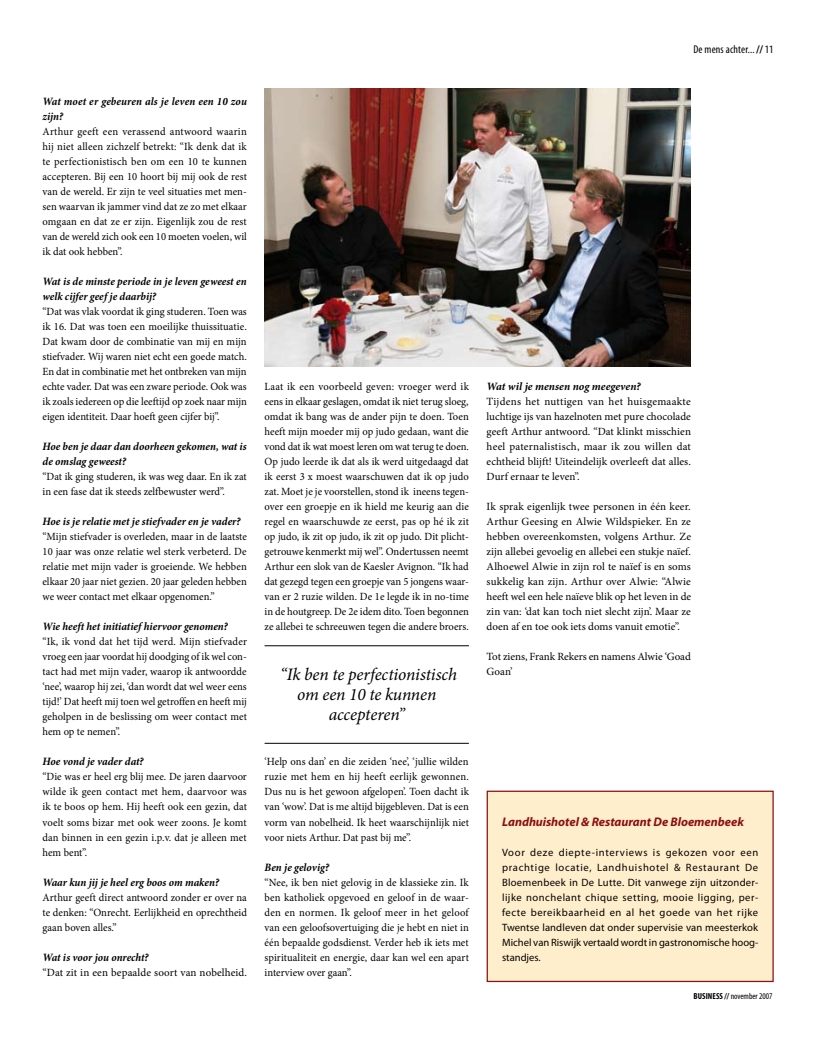
<style>
.page{position:relative;width:815px;height:1053px;background:#fff}
.page>*{position:absolute;margin:0;border:0;box-sizing:border-box;transform-origin:0 0}
.t1{font:italic 17.5px/20px "Minion Pro";letter-spacing:-.01em;color:#000;text-align:center}
.t2{font:italic 700 12.5px "Myriad Pro";letter-spacing:-.005em;color:#8b0e13}
.t3{font:italic 700 11.25px/15px "Minion Pro";color:#000;scale:.96 1}
.t4{font:italic 700 11.25px "Minion Pro";color:#000}
.t5{font:condensed 11.25px "Myriad Pro";letter-spacing:.015em;color:#000}
.t6{font:11px/15px "Minion Pro";color:#000;text-align:justify;scale:.96 1}
.t7{font:11px/15px "Minion Pro";color:#000;text-align:justify}
.t8{font:10.62px/15px "Myriad Pro";letter-spacing:-.005em;color:#000;text-align:justify}
.t9{font:condensed 8.75px "Myriad Pro";color:#000}
.t10{font:700 condensed 8.75px "Myriad Pro";color:#000}
.s1{font-weight:700}
</style>
<div class="page">
<div style="left:487px;top:791px;width:286px;height:190px;background:#ffeecb"></div>
<div style="left:487px;top:790px;width:287px;height:191px;border:1px solid #8b0e13"></div>
<img style="left:265px;top:89px;width:426px;height:277px">
<hr style="left:265px;top:645px;width:204px;height:1px;background:#000">
<hr style="left:265px;top:743px;width:204px;height:1px;background:#000">
<p class="t3" style="left:43px;top:94px;width:214px">Wat moet er gebeuren als je leven een 10 zou zijn?</p>
<p class="t6" style="left:43px;top:124px;width:214px">Arthur geeft een verassend antwoord waarin hij niet alleen zichzelf betrekt: “Ik denk dat ik te perfectionistisch ben om een 10 te kunnen accepteren. Bij een 10 hoort bij mij ook de rest van de wereld. Er zijn te veel situaties met men&shy;sen waarvan ik jammer vind dat ze zo met elkaar omgaan en dat ze er zijn. Eigenlijk zou de rest van de wereld zich ook een 10 moeten voelen, wil ik dat ook hebben”.</p>
<p class="t3" style="left:43px;top:274px;width:214px">Wat is de minste periode in je leven geweest en welk cijfer geef je daarbij?</p>
<p class="t6" style="left:43px;top:304px;width:214px">“Dat was vlak voordat ik ging studeren. Toen was ik 16. Dat was toen een moeilijke thuissituatie.<br>Dat kwam door de combinatie van mij en mijn stiefvader. Wij waren niet echt een goede match.<br>En dat in combinatie met het ontbreken van mijn echte vader. Dat was een zware periode. Ook was ik zoals iedereen op die leeftijd op zoek naar mijn eigen identiteit. Daar hoeft geen cijfer bij”.</p>
<p class="t3" style="left:43px;top:439px;width:214px">Hoe ben je daar dan doorheen gekomen, wat is de omslag geweest?</p>
<p class="t6" style="left:43px;top:469px;width:214px">“Dat ik ging studeren, ik was weg daar. En ik zat in een fase dat ik steeds zelfbewuster werd”.</p>
<p class="t3" style="left:43px;top:514px;width:208px">Hoe is je relatie met je stiefvader en je vader?</p>
<p class="t6" style="left:43px;top:529px;width:214px">“Mijn stiefvader is overleden, maar in de laatste 10 jaar was onze relatie wel sterk verbeterd. De relatie met mijn vader is groeiende. We hebben elkaar 20 jaar niet gezien. 20 jaar geleden hebben we weer contact met elkaar opgenomen.”</p>
<p class="t3" style="left:43px;top:619px;width:195px">Wie heeft het initiatief hiervoor genomen?</p>
<p class="t6" style="left:43px;top:634px;width:214px">“Ik, ik vond dat het tijd werd. Mijn stiefvader vroeg een jaar voordat hij doodging of ik wel con&shy;tact had met mijn vader, waarop ik antwoordde ‘nee’, waarop hij zei, ‘dan wordt dat wel weer eens tijd!’ Dat heeft mij toen wel getroffen en heeft mij geholpen in de beslissing om weer contact met hem op te nemen”.</p>
<p class="t3" style="left:43px;top:754px;width:107px">Hoe vond je vader dat?</p>
<p class="t6" style="left:43px;top:769px;width:214px">“Die was er heel erg blij mee. De jaren daarvoor wilde ik geen contact met hem, daarvoor was ik te boos op hem. Hij heeft ook een gezin, dat voelt soms bizar met ook weer zoons. Je komt dan binnen in een gezin i.p.v. dat je alleen met hem bent”.</p>
<p class="t3" style="left:43px;top:874px;width:186px">Waar kun jij je heel erg boos om maken?</p>
<p class="t6" style="left:43px;top:889px;width:214px">Arthur geeft direct antwoord zonder er over na te denken: “Onrecht. Eerlijkheid en oprechtheid gaan boven alles.”</p>
<p class="t3" style="left:43px;top:949px;width:112px">Wat is voor jou onrecht?</p>
<p class="t7" style="left:43px;top:964px;width:206px">“Dat zit in een bepaalde soort van nobelheid.</p>
<p class="t5" style="left:693px;top:43px;width:82px">De mens achter... <span class="s1">//</span> 11</p>
<p class="t6" style="left:265px;top:379px;width:214px">Laat ik een voorbeeld geven: vroeger werd ik eens in elkaar geslagen, omdat ik niet terug sloeg, omdat ik bang was de ander pijn te doen. Toen heeft mijn moeder mij op judo gedaan, want die vond dat ik wat moest leren om wat terug te doen.<br>Op judo leerde ik dat als ik werd uitgedaagd dat ik eerst 3 x moest waarschuwen dat ik op judo zat. Moet je je voorstellen, stond ik ineens tegen&shy;over een groepje en ik hield me keurig aan die regel en waarschuwde ze eerst, pas op hé ik zit op judo, ik zit op judo, ik zit op judo. Dit plicht&shy;getrouwe kenmerkt mij wel”. Ondertussen neemt Arthur een slok van de Kaesler Avignon. “Ik had dat gezegd tegen een groepje van 5 jongens waar&shy;van er 2 ruzie wilden. De 1e legde ik in no-time in de houtgreep. De 2e idem dito. Toen begonnen ze allebei te schreeuwen tegen die andere broers.</p>
<h1 class="t1" style="left:280px;top:664px;width:178px">“Ik ben te perfectionistisch om een 10 te kunnen accepteren”</h1>
<p class="t6" style="left:265px;top:754px;width:214px">‘Help ons dan’ en die zeiden ‘nee’, ‘jullie wilden ruzie met hem en hij heeft eerlijk gewonnen.<br>Dus nu is het gewoon afgelopen’. Toen dacht ik van ‘wow’. Dat is me altijd bijgebleven. Dat is een vorm van nobelheid. Ik heet waarschijnlijk niet voor niets Arthur. Dat past bij me”.</p>
<p class="t3" style="left:265px;top:859px;width:69px">Ben je gelovig?</p>
<p class="t6" style="left:265px;top:874px;width:214px">“Nee, ik ben niet gelovig in de klassieke zin. Ik ben katholiek opgevoed en geloof in de waar&shy;den en normen. Ik geloof meer in het geloof van een geloofsovertuiging die je hebt en niet in één bepaalde godsdienst. Verder heb ik iets met spiritualiteit en energie, daar kan wel een apart interview over gaan”.</p>
<p class="t4" style="left:487px;top:378px;width:156px">Wat wil je mensen nog meegeven?</p>
<p class="t7" style="left:487px;top:394px;width:206px">Tijdens het nuttigen van het huisgemaakte luchtige ijs van hazelnoten met pure chocolade geeft Arthur antwoord. “Dat klinkt misschien heel paternalistisch, maar ik zou willen dat echtheid blijft! Uiteindelijk overleeft dat alles.<br>Durf ernaar te leven”.</p>
<p class="t7" style="left:487px;top:499px;width:206px">Ik sprak eigenlijk twee personen in één keer.<br>Arthur Geesing en Alwie Wildspieker. En ze hebben overeenkomsten, volgens Arthur. Ze zijn allebei gevoelig en allebei een stukje naïef.<br>Alhoewel Alwie in zijn rol te naïef is en soms sukkelig kan zijn. Arthur over Alwie: “Alwie heeft wel een hele naïeve blik op het leven in de zin van: ‘dat kan toch niet slecht zijn’. Maar ze doen af en toe ook iets doms vanuit emotie”.</p>
<p class="t7" style="left:487px;top:649px;width:206px">Tot ziens, Frank Rekers en namens Alwie ‘Goad<br>Goan’</p>
<p class="t2" style="left:502px;top:813px;width:243px">Landhuishotel &amp; Restaurant De Bloemenbeek</p>
<p class="t8" style="left:502px;top:844px;width:258px">Voor deze diepte-interviews is gekozen voor een prachtige locatie, Landhuishotel &amp; Restaurant De Bloemenbeek in De Lutte. Dit vanwege zijn uitzonder&shy;lijke nonchelant chique setting, mooie ligging, per&shy;fecte bereikbaarheid en al het goede van het rijke Twentse landleven dat onder supervisie van meesterkok Michel van Riswijk vertaald wordt in gastronomische hoog&shy;standjes.</p>
<p class="t10" style="left:693px;top:990px;width:9px">BUSINESS</p>
<p class="t9" style="left:724px;top:991px;width:49px"><span class="s1">//</span> november 2007</p>
</div>
